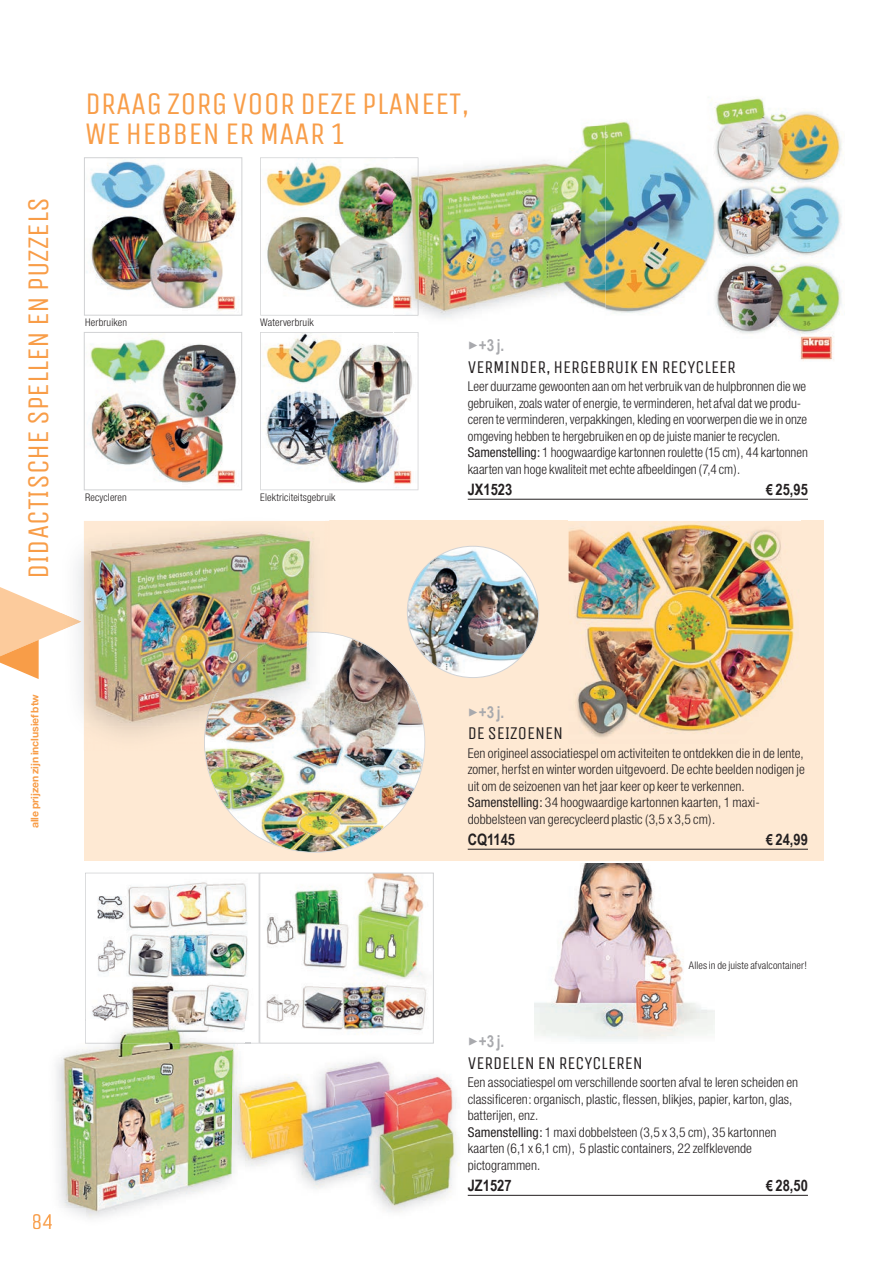
<style>
.page{position:relative;width:893px;height:1263px;background:#fff}
.page>*{position:absolute;margin:0;border:0;box-sizing:border-box;transform-origin:0 0}
.t1{font:31.5px/30px "Unica One";color:#f89d48}
.t2{font:30px "Unica One";color:#f89d48}
.t3{font:22.5px "Unica One";color:#f89d48}
.t4{font:18px "Unica One";color:#231f20}
.t5{font:700 16.5px "Arial Narrow";color:#a8a9ad}
.t6{font:700 15.75px "Arial Narrow";color:#231f20}
.t7{font:300 condensed 13.5px/16.5px "Helvetica Neue";color:#231f20}
.t8{font:300 condensed 10.5px "Helvetica Neue";letter-spacing:.01em;color:#231f20}
.t9{font:700 10.5px "Helvetica Neue";letter-spacing:-.01em;color:#f89d48}
.s1{font-weight:400}
.s2{font-size:15px}
</style>
<div class="page">
<svg style="left:0;top:587px;width:61px;height:92px"></svg>
<img style="left:593px;top:97px;width:249px;height:264px">
<img style="left:251px;top:1060px;width:209px;height:152px">
<div style="left:84px;top:521px;width:740px;height:340px;background:#fee9d3"></div>
<img style="left:568px;top:524px;width:227px;height:175px">
<img style="left:575px;top:699px;width:190px;height:39px">
<hr style="left:468px;top:499px;width:340px;height:1px;background:#231f20">
<img style="left:204px;top:632px;width:221px;height:221px">
<img style="left:407px;top:546px;width:132px;height:132px;border-radius:66px">
<img style="left:61px;top:613px;width:20px;height:17px">
<img style="left:204px;top:632px;width:125px;height:118px">
<img style="left:84px;top:523px;width:239px;height:204px">
<img style="left:205px;top:632px;width:119px;height:95px">
<hr style="left:468px;top:849px;width:340px;height:1px;background:#231f20">
<hr style="left:468px;top:1195px;width:340px;height:1px;background:#231f20">
<img style="left:86px;top:159px;width:151px;height:152px">
<div style="left:84px;top:157px;width:158px;height:159px;border:1px solid #d1d2d4"></div>
<img style="left:260px;top:157px;width:134px;height:159px">
<img style="left:260px;top:332px;width:158px;height:158px">
<img style="left:90px;top:334px;width:147px;height:151px">
<div style="left:84px;top:332px;width:158px;height:158px;border:1px solid #d1d2d4"></div>
<img style="left:571px;top:126px;width:34px;height:212px">
<img style="left:394px;top:332px;width:24px;height:6px">
<img style="left:418px;top:153px;width:175px;height:173px">
<img style="left:394px;top:157px;width:24px;height:159px">
<img style="left:266px;top:875px;width:161px;height:159px">
<div style="left:259px;top:873px;width:175px;height:170px;border:1px solid #d1d2d4"></div>
<img style="left:535px;top:863px;width:180px;height:178px">
<svg style="left:47px;top:1214px;width:5px;height:13px"></svg>
<img style="left:244px;top:1086px;width:7px;height:81px">
<img style="left:56px;top:1049px;width:188px;height:169px">
<img style="left:56px;top:1208px;width:29px;height:10px">
<img style="left:85px;top:873px;width:174px;height:178px">
<h2 class="t2" style="left:21px;top:579px;width:383px;rotate:-90deg">DIDACTISCHE SPELLEN EN PUZZELS</h2>
<h1 class="t1" style="left:85px;top:89px;width:386px">DRAAG ZORG VOOR DEZE PLANEET,<br>WE HEBBEN ER MAAR 1</h1>
<p class="t8" style="left:85px;top:316px;width:43px">Herbruiken</p>
<p class="t8" style="left:260px;top:316px;width:55px">Waterverbruik</p>
<p class="t8" style="left:85px;top:491px;width:43px">Recycleren</p>
<p class="t8" style="left:260px;top:491px;width:77px">Elektriciteitsgebruik</p>
<p class="t5" style="left:468px;top:333px;width:38px">✓ +3 j.</p>
<h3 class="t4" style="left:468px;top:356px;width:270px">VERMINDER, HERGEBRUIK EN RECYCLEER</h3>
<p class="t7" style="left:468px;top:378px;width:342px">Leer duurzame gewoonten aan om het verbruik van de hulpbronnen die we gebruiken, zoals water of energie, te verminderen, het afval dat we produ&shy;ceren te verminderen, verpakkingen, kleding en voorwerpen die we in onze omgeving hebben te hergebruiken en op de juiste manier te recyclen.<br><span class="s1">Samenstelling:</span> 1 hoogwaardige kartonnen roulette (15 cm), 44 kartonnen kaarten van hoge kwaliteit met echte afbeeldingen (7,4 cm).</p>
<p class="t6" style="left:468px;top:477px;width:46px">JX1523</p>
<p class="t6" style="left:766px;top:477px;width:43px"><span class="s2">€</span> 25,95</p>
<p class="t9" style="left:28px;top:828px;width:136px;rotate:-90deg">alle prijzen zijn inclusief btw</p>
<h3 class="t3" style="left:31px;top:1208px;width:24px">84</h3>
<p class="t5" style="left:468px;top:699px;width:38px">✓ +3 j.</p>
<h3 class="t4" style="left:468px;top:723px;width:97px">DE SEIZOENEN</h3>
<p class="t7" style="left:468px;top:745px;width:339px">Een origineel associatiespel om activiteiten te ontdekken die in de lente, zomer, herfst en winter worden uitgevoerd. De echte beelden nodigen je uit om de seizoenen van het jaar keer op keer te verkennen.<br><span class="s1">Samenstelling:</span> 34 hoogwaardige kartonnen kaarten, 1 maxi&shy;dobbelsteen van gerecycleerd plastic (3,5 x 3,5 cm).</p>
<p class="t6" style="left:468px;top:827px;width:49px">CQ1145</p>
<p class="t6" style="left:766px;top:827px;width:43px"><span class="s2">€</span> 24,99</p>
<p class="t8" style="left:689px;top:960px;width:120px">Alles in de juiste afvalcontainer!</p>
<p class="t5" style="left:468px;top:1029px;width:38px">✓ +3 j.</p>
<h3 class="t4" style="left:468px;top:1052px;width:177px">VERDELEN EN RECYCLEREN</h3>
<p class="t7" style="left:468px;top:1074px;width:332px">Een associatiespel om verschillende soorten afval te leren scheiden en classificeren: organisch, plastic, flessen, blikjes, papier, karton, glas, batterijen, enz.<br><span class="s1">Samenstelling:</span> 1 maxi dobbelsteen (3,5 x 3,5 cm), 35 kartonnen kaarten (6,1 x 6,1 cm), 5 plastic containers, 22 zelfklevende pictogrammen.</p>
<p class="t6" style="left:468px;top:1173px;width:45px">JZ1527</p>
<p class="t6" style="left:766px;top:1173px;width:43px"><span class="s2">€</span> 28,50</p>
</div>
